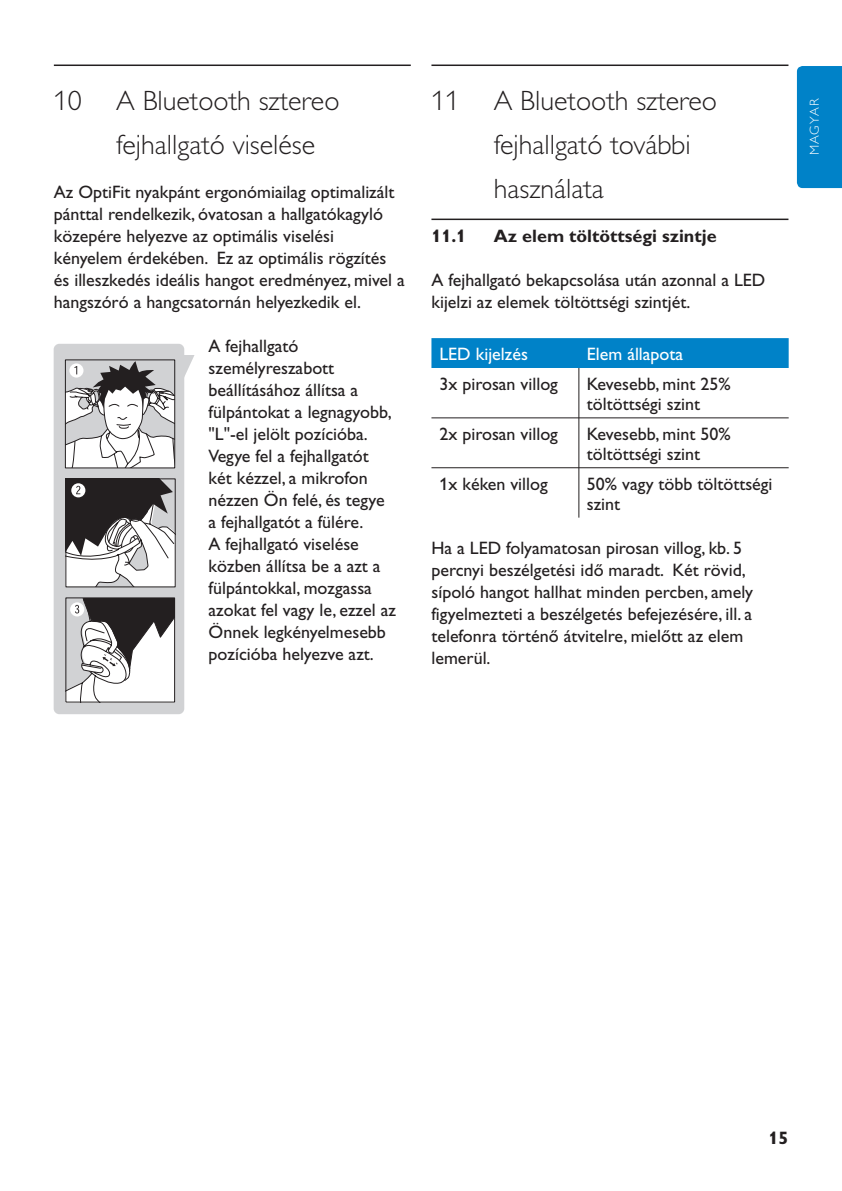
<style>
.page{position:relative;width:842px;height:1191px;background:#fff}
.page>*{position:absolute;margin:0;border:0;box-sizing:border-box;transform-origin:0 0}
.t1{font:300 28px/44px "Gill Sans Alt CE";color:#231f20}
.t2{font:18px/22px "Gill Sans CE";color:#231f20}
.t3{font:700 18px "Gill Sans Alt CE";color:#231f20}
.t4{font:18px "Gill Sans CE";color:#fff}
.t5{font:300 13px "Gill Sans Alt CE";letter-spacing:.1em;color:#fff}
.s1{font-family:"Gill Alt One"}
</style>
<div class="page">
<div style="left:797px;top:66px;width:45px;height:122px;background:#0082c8"></div>
<hr style="left:54px;top:64px;width:357px;height:2px;background:#231f20">
<div style="left:54px;top:344px;width:130px;height:370px;background:#d1d2d4;border-radius:6px"></div>
<svg style="left:184px;top:355px;width:10px;height:26px"></svg>
<div style="left:65px;top:478px;width:111px;height:109px;border:1px solid #231f20"></div>
<svg style="left:66px;top:479px;width:109px;height:108px;background:#929091"></svg>
<svg style="left:64px;top:359px;width:112px;height:110px"></svg>
<svg style="left:67px;top:599px;width:106px;height:101px;background:#aeacad"></svg>
<div style="left:65px;top:597px;width:110px;height:105px;border:1px solid #231f20"></div>
<hr style="left:431px;top:64px;width:357px;height:2px;background:#231f20">
<hr style="left:431px;top:218px;width:357px;height:2px;background:#231f20">
<div style="left:431px;top:338px;width:358px;height:30px;background:#0082c8"></div>
<hr style="left:579px;top:417px;width:210px;height:1px;background:#231f20">
<hr style="left:579px;top:467px;width:210px;height:1px;background:#231f20">
<hr style="left:578px;top:368px;width:1px;height:49px;background:#231f20">
<hr style="left:431px;top:417px;width:148px;height:1px;background:#231f20">
<hr style="left:578px;top:418px;width:1px;height:49px;background:#231f20">
<hr style="left:431px;top:467px;width:148px;height:1px;background:#231f20">
<hr style="left:578px;top:468px;width:1px;height:49px;background:#231f20">
<h1 class="t1" style="left:116px;top:82px;width:225px;text-indent:-62px">10 A Bluetooth sztereo fejhallgató viselése</h1>
<p class="t2" style="left:54px;top:183px;width:352px">Az OptiFit nyakpánt ergonómiailag optimalizált pánttal rendelkezik, óvatosan a hallgatókagyló közepére helyezve az optimális viselési kényelem érdekében. Ez az optimális rögzítés és illeszkedés ideális hangot eredményez, mivel a hangszóró a hangcsatornán helyezkedik el.</p>
<p class="t2" style="left:209px;top:337px;width:189px">A fejhallgató személyreszabott beállításához állítsa a fülpántokat a legnagyobb, "L"-el jelölt pozícióba.<br>Vegye fel a fejhallgatót két kézzel, a mikrofon nézzen Ön felé, és tegye a fejhallgatót a fülére.<br>A fejhallgató viselése közben állítsa be a azt a fülpántokkal, mozgassa azokat fel vagy le, ezzel az<br>Önnek legkényelmesebb pozícióba helyezve azt.</p>
<h1 class="t1" style="left:494px;top:82px;width:225px;text-indent:-62px">11 A Bluetooth sztereo fejhallgató további használata</h1>
<p class="t3" style="left:431px;top:230px;width:36px">11.1</p>
<p class="t3" style="left:494px;top:230px;width:224px">Az elem töltöttségi szintje</p>
<p class="t2" style="left:431px;top:271px;width:335px">A fejhallgató bekapcsolása után azonnal a LED kijelzi az elemek töltöttségi szintjét.</p>
<p class="t4" style="left:439px;top:347px;width:90px">LED kijelzés</p>
<p class="t4" style="left:587px;top:347px;width:98px">Elem állapota</p>
<p class="t2" style="left:439px;top:375px;width:120px">3x pirosan villog</p>
<p class="t2" style="left:587px;top:376px;width:145px;line-height:20px">Kevesebb, mint 25% töltöttségi szint</p>
<p class="t2" style="left:439px;top:425px;width:120px">2x pirosan villog</p>
<p class="t2" style="left:587px;top:426px;width:145px;line-height:20px">Kevesebb, mint 50% töltöttségi szint</p>
<p class="t2" style="left:439px;top:474px;width:110px"><span class="s1">1</span>x kéken villog</p>
<p class="t2" style="left:587px;top:475px;width:187px;line-height:20px">50% vagy több töltöttségi szint</p>
<p class="t2" style="left:431px;top:538px;width:323px">Ha a LED folyamatosan pirosan villog, kb. 5 percnyi beszélgetési idő maradt. Két rövid, sípoló hangot hallhat minden percben, amely figyelmezteti a beszélgetés befejezésére, ill. a telefonra történő átvitelre, mielőtt az elem lemerül.</p>
<p class="t5" style="left:810px;top:155px;width:58px;rotate:-90deg">MAGYAR</p>
<p class="t3" style="left:768px;top:1131px;width:21px">15</p>
</div>
